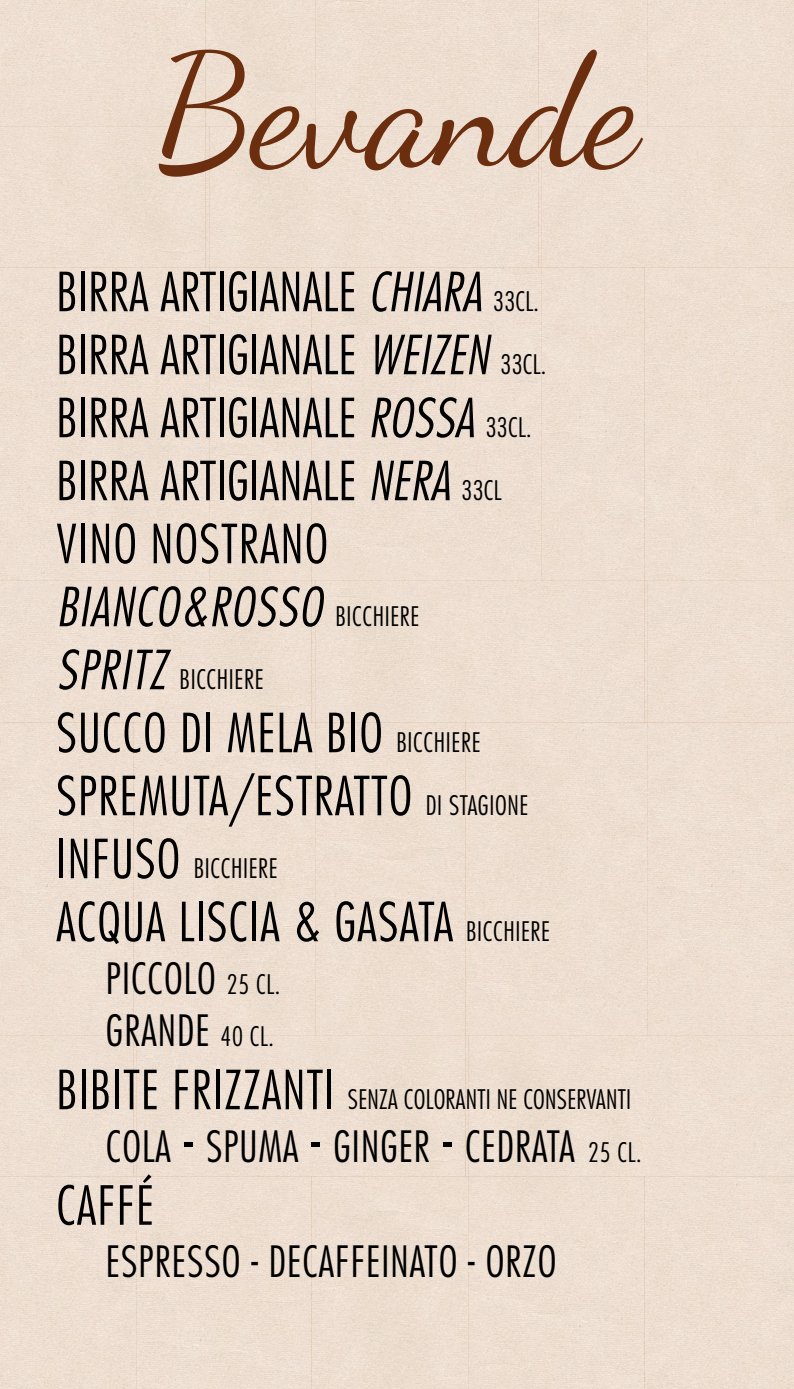
<style>
.page{position:relative;width:794px;height:1389px;background:#edded1}
.page>*{position:absolute;margin:0;border:0;box-sizing:border-box;transform-origin:0 0}
.t1{font:157.5px "Dancing Script OT";color:#6b2e0f}
.t2{font:300 condensed 52.5px/63px "Futura Std";letter-spacing:.01em;color:#000}
.t3{font:300 condensed 42px/52.5px "Futura Std";letter-spacing:.025em;color:#000}
.t4{font:300 condensed 26.25px "Futura Std";letter-spacing:.01em;color:#000}
.s1{font-style:italic}
.s2{font-size:26.25px}
.s3{font-style:italic;font-size:52.5px}
.s4{font-size:52.5px}
</style>
<div class="page">
<h1 class="t1" style="left:156px;top:18px;width:484px">Bevande</h1>
<p class="t2" style="left:56px;top:260px;width:491px">BIRRA ARTIGIANALE <span class="s1">CHIARA</span> <span class="s2">33CL.<br></span>BIRRA ARTIGIANALE <span class="s1">WEIZEN</span> <span class="s2">33CL.<br></span>BIRRA ARTIGIANALE <span class="s1">ROSSA</span> <span class="s2">33CL.<br></span>BIRRA ARTIGIANALE <span class="s1">NERA</span> <span class="s2">33CL<br></span>VINO NOSTRANO<br><span class="s1">BIANCO&amp;ROSSO</span> <span class="s2">BICCHIERE</span></p>
<p class="t4" style="left:56px;top:664px;width:209px"><span class="s3">SPRITZ</span> BICCHIERE</p>
<p class="t2" style="left:56px;top:701px;width:473px">SUCCO DI MELA BIO <span class="s2">BICCHIERE<br></span>SPREMUTA/ESTRATTO <span class="s2">DI STAGIONE</span></p>
<p class="t4" style="left:56px;top:853px;width:223px"><span class="s4">INFUSO</span> BICCHIERE</p>
<p class="t2" style="left:56px;top:890px;width:495px">ACQUA LISCIA &amp; GASATA <span class="s2">BICCHIERE</span></p>
<p class="t3" style="left:106px;top:952px;width:176px">PICCOLO <span class="s2">25 CL.<br></span>GRANDE <span class="s2">40 CL.</span></p>
<p class="t4" style="left:56px;top:1084px;width:576px"><span class="s4">BIBITE FRIZZANTI</span> SENZA COLORANTI NE CONSERVANTI</p>
<p class="t3" style="left:106px;top:1120px;width:537px">COLA <span class="s4">-</span> SPUMA <span class="s4">-</span> GINGER <span class="s4">-</span> CEDRATA <span class="s2">25 CL.</span></p>
<p class="t2" style="left:56px;top:1174px;width:99px">CAFFÉ</p>
<p class="t3" style="left:106px;top:1235px;width:452px">ESPRESSO - DECAFFEINATO - ORZO</p>
</div>
